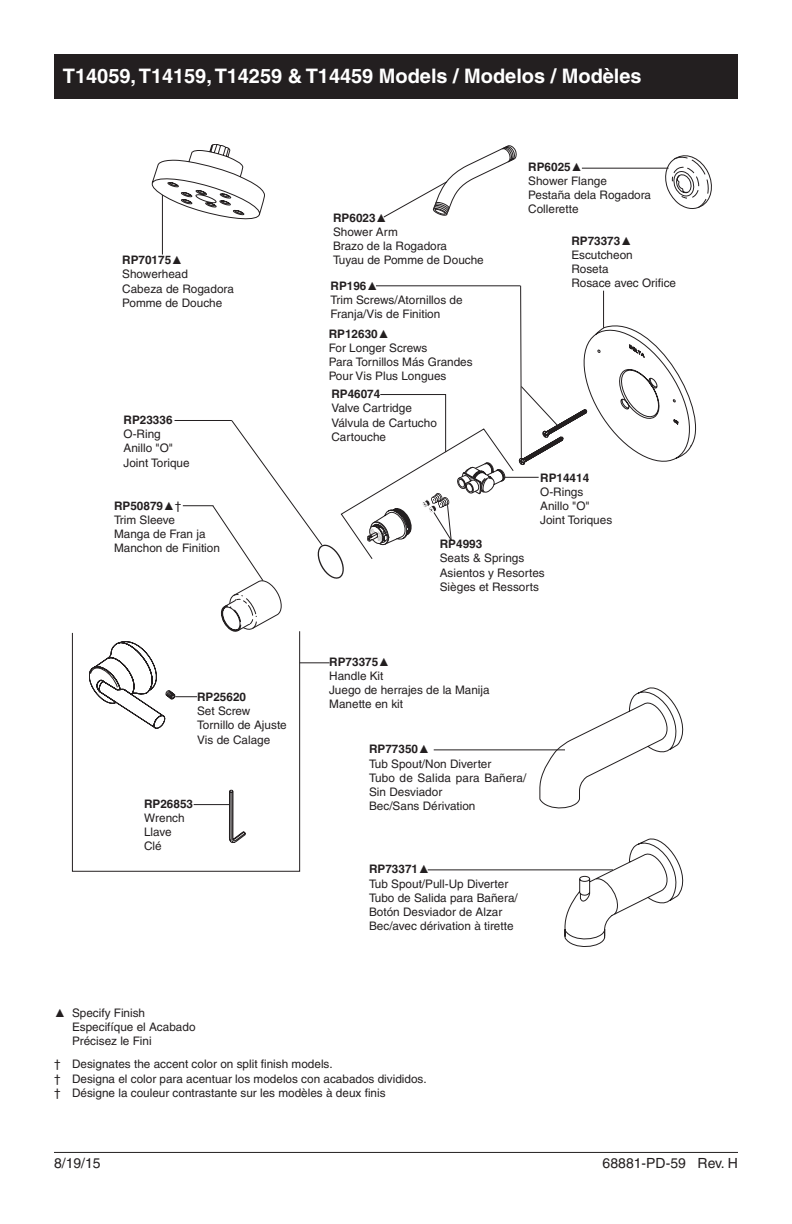
<style>
.page{position:relative;width:792px;height:1224px;background:#fff}
.page>*{position:absolute;margin:0;border:0;box-sizing:border-box;transform-origin:0 0}
.t1{font:700 20px "Helvetica";color:#fff}
.t2{font:14px "Helvetica";color:#231f20}
.t3{font:11.8px/14.2px "Helvetica";color:#231f20}
.t4{font:700 11.8px "Helvetica";color:#231f20}
.s1{font-family:"Arial";font-weight:400}
.s2{font-weight:400}
.s3{font-family:"Arial"}
</style>
<div class="page">
<div style="left:54px;top:54px;width:684px;height:45px;background:#231f20"></div>
<hr style="left:54px;top:1152px;width:684px;height:1px;background:#231f20">
<svg style="left:694px;top:157px;width:18px;height:52px"></svg>
<svg style="left:151px;top:144px;width:543px;height:803px"></svg>
<hr style="left:162px;top:195px;width:1px;height:60px;background:#231f20">
<svg style="left:383px;top:145px;width:134px;height:73px"></svg>
<hr style="left:582px;top:168px;width:87px;height:1px;background:#231f20">
<hr style="left:175px;top:420px;width:57px;height:1px;background:#231f20">
<hr style="left:183px;top:505px;width:30px;height:1px;background:#231f20">
<hr style="left:300px;top:662px;width:30px;height:1px;background:#231f20">
<hr style="left:428px;top:869px;width:185px;height:1px;background:#231f20">
<svg style="left:212px;top:285px;width:485px;height:347px"></svg>
<svg style="left:72px;top:630px;width:228px;height:242px"></svg>
<hr style="left:434px;top:749px;width:131px;height:1px;background:#231f20">
<p class="t1" style="left:63px;top:64px;width:580px">T14059, T14159, T14259 &amp; T14459 Models / Modelos / Modèles</p>
<p class="t4" style="left:122px;top:253px;width:62px">RP70175<span class="s1">▲</span></p>
<p class="t3" style="left:122px;top:267px;width:67px">Showerhead</p>
<p class="t3" style="left:122px;top:281px;width:113px">Cabeza de Rogadora</p>
<p class="t3" style="left:122px;top:295px;width:102px">Pomme de Douche</p>
<p class="t4" style="left:124px;top:413px;width:51px">RP23336</p>
<p class="t3" style="left:124px;top:427px;width:39px">O-Ring</p>
<p class="t3" style="left:124px;top:441px;width:51px">Anillo "O"</p>
<p class="t3" style="left:124px;top:455px;width:68px">Joint Torique</p>
<p class="t4" style="left:114px;top:499px;width:69px">RP50879<span class="s1">▲</span><span class="s2">†</span></p>
<p class="t3" style="left:114px;top:513px;width:62px">Trim Sleeve</p>
<p class="t3" style="left:114px;top:527px;width:93px">Manga de Fran ja</p>
<p class="t3" style="left:114px;top:541px;width:107px">Manchon de Finition</p>
<p class="t4" style="left:197px;top:690px;width:51px">RP25620</p>
<p class="t3" style="left:197px;top:704px;width:55px">Set Screw</p>
<p class="t3" style="left:197px;top:718px;width:91px">Tornillo de Ajuste</p>
<p class="t3" style="left:197px;top:732px;width:75px">Vis de Calage</p>
<p class="t4" style="left:144px;top:797px;width:51px">RP26853</p>
<p class="t3" style="left:144px;top:811px;width:42px">Wrench</p>
<p class="t3" style="left:144px;top:825px;width:29px">Llave</p>
<p class="t3" style="left:144px;top:839px;width:19px">Clé</p>
<p class="t4" style="left:333px;top:211px;width:56px">RP6023<span class="s1">▲</span></p>
<p class="t3" style="left:333px;top:225px;width:66px">Shower Arm</p>
<p class="t3" style="left:333px;top:239px;width:115px">Brazo de la Rogadora</p>
<p class="t3" style="left:333px;top:253px;width:152px">Tuyau de Pomme de Douche</p>
<p class="t4" style="left:331px;top:279px;width:49px">RP196<span class="s1">▲</span></p>
<p class="t3" style="left:331px;top:293px;width:134px">Trim Screws/Atornillos de</p>
<p class="t3" style="left:331px;top:307px;width:111px">Franja/Vis de Finition</p>
<p class="t4" style="left:329px;top:326px;width:62px">RP12630<span class="s1">▲</span></p>
<p class="t3" style="left:329px;top:340px;width:100px">For Longer Screws</p>
<p class="t3" style="left:329px;top:355px;width:145px">Para Tornillos Más Grandes</p>
<p class="t3" style="left:329px;top:369px;width:119px">Pour Vis Plus Longues</p>
<p class="t4" style="left:331px;top:387px;width:51px">RP46074</p>
<p class="t3" style="left:331px;top:401px;width:82px">Valve Cartridge</p>
<p class="t3" style="left:331px;top:415px;width:107px">Válvula de Cartucho</p>
<p class="t3" style="left:331px;top:429px;width:56px">Cartouche</p>
<p class="t4" style="left:528px;top:159px;width:56px">RP6025<span class="s1">▲</span></p>
<p class="t3" style="left:528px;top:173px;width:80px">Shower Flange</p>
<p class="t3" style="left:528px;top:188px;width:124px">Pestaña dela Rogadora</p>
<p class="t3" style="left:528px;top:202px;width:52px">Collerette</p>
<p class="t4" style="left:571px;top:234px;width:62px">RP73373<span class="s1">▲</span></p>
<p class="t3" style="left:571px;top:248px;width:63px">Escutcheon</p>
<p class="t3" style="left:571px;top:262px;width:39px">Roseta</p>
<p class="t3" style="left:571px;top:276px;width:106px">Rosace avec Orifice</p>
<p class="t4" style="left:540px;top:470px;width:51px">RP14414</p>
<p class="t3" style="left:540px;top:485px;width:45px">O-Rings</p>
<p class="t3" style="left:540px;top:499px;width:51px">Anillo "O"</p>
<p class="t3" style="left:540px;top:513px;width:74px">Joint Toriques</p>
<p class="t4" style="left:440px;top:537px;width:44px">RP4993</p>
<p class="t3" style="left:440px;top:551px;width:86px">Seats &amp; Springs</p>
<p class="t3" style="left:440px;top:565px;width:107px">Asientos y Resortes</p>
<p class="t3" style="left:440px;top:579px;width:101px">Sièges et Ressorts</p>
<p class="t4" style="left:329px;top:655px;width:62px">RP73375<span class="s1">▲</span></p>
<p class="t3" style="left:329px;top:669px;width:56px">Handle Kit</p>
<p class="t3" style="left:329px;top:683px;width:162px">Juego de herrajes de la Manija</p>
<p class="t3" style="left:329px;top:697px;width:75px">Manette en kit</p>
<p class="t4" style="left:369px;top:742px;width:62px">RP77350<span class="s1">▲</span></p>
<p class="t3" style="left:369px;top:756px;width:124px">Tub Spout/Non Diverter</p>
<p class="t3" style="left:369px;top:770px;width:159px">Tubo de Salida para Bañera/<br>Sin Desviador</p>
<p class="t3" style="left:369px;top:799px;width:108px">Bec/Sans Dérivation</p>
<p class="t4" style="left:369px;top:862px;width:62px">RP73371<span class="s1">▲</span></p>
<p class="t3" style="left:369px;top:876px;width:141px">Tub Spout/Pull-Up Diverter</p>
<p class="t3" style="left:369px;top:890px;width:150px">Tubo de Salida para Bañera/</p>
<p class="t3" style="left:369px;top:905px;width:135px">Botón Desviador de Alzar</p>
<p class="t3" style="left:369px;top:919px;width:146px">Bec/avec dérivation à tirette</p>
<p class="t3" style="left:54px;top:1006px;width:93px"><span class="s3">▲</span> Specify Finish</p>
<p class="t3" style="left:72px;top:1020px;width:125px">Especifíque el Acabado</p>
<p class="t3" style="left:72px;top:1034px;width:81px">Précisez le Fini</p>
<p class="t3" style="left:54px;top:1057px;width:280px">† Designates the accent color on split finish models.</p>
<p class="t3" style="left:54px;top:1071px;width:374px">† Designa el color para acentuar los modelos con acabados divididos.</p>
<p class="t3" style="left:54px;top:1085px;width:333px">† Désigne la couleur contrastante sur les modèles à deux finis</p>
<p class="t2" style="left:54px;top:1155px;width:48px">8/19/15</p>
<p class="t2" style="left:603px;top:1155px;width:137px">68881-PD-59 Rev. H</p>
</div>
